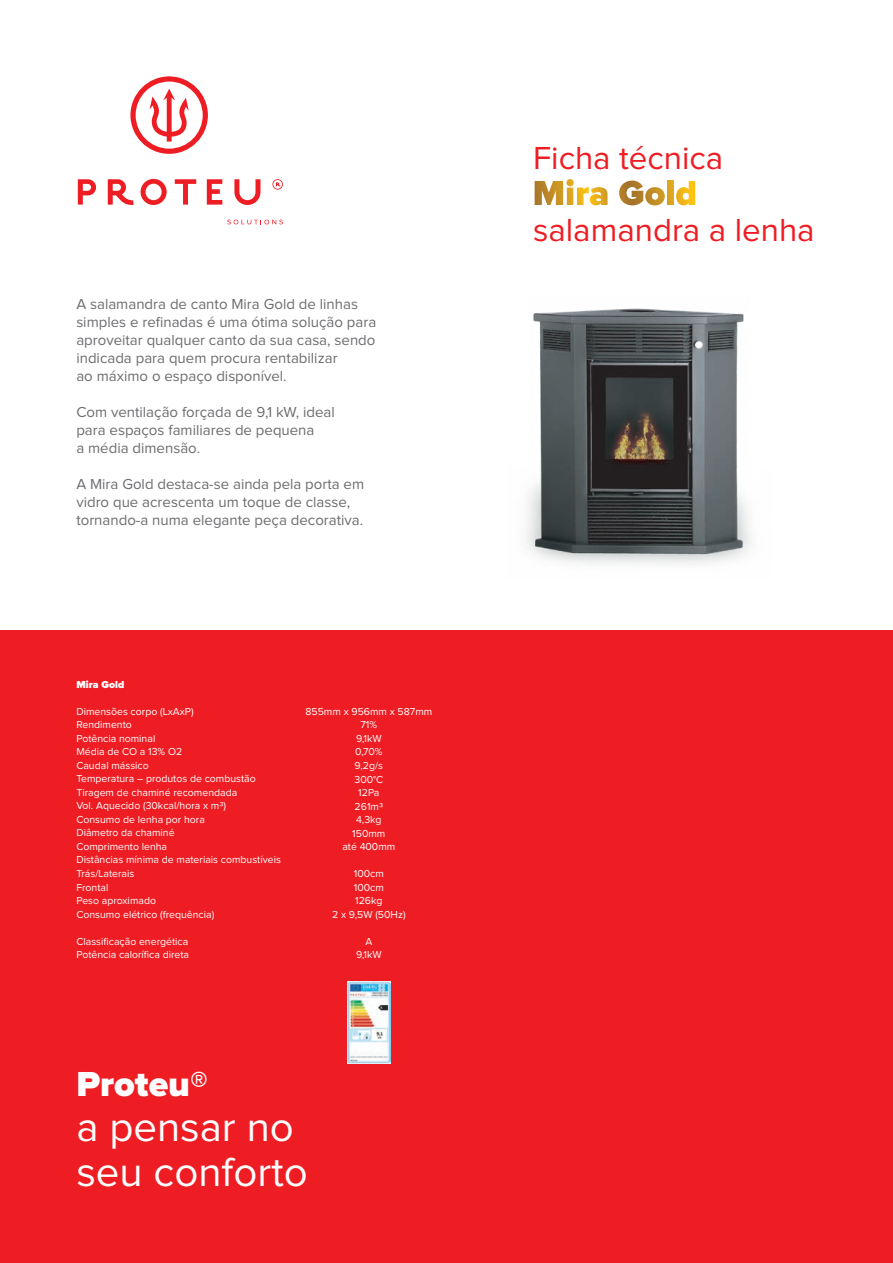
<style>
.page{position:relative;width:893px;height:1263px;background:#fff}
.page>*{position:absolute;margin:0;border:0;box-sizing:border-box;transform-origin:0 0}
.t1{font:42px/45px "Proxima Nova";color:#fff}
.t2{font:900 36px "Proxima Nova";color:#fff}
.t3{font:33px/72px "Proxima Nova";color:#ee1d23}
.t4{font:15px/18px "Proxima Nova";color:#6c6d70}
.t5{font:10.5px/13.5px "Proxima Nova";color:#fff;text-align:center}
.t6{font:900 10.5px "Proxima Nova";color:#fff}
</style>
<div class="page">
<img style="left:380px;top:180px;width:513px;height:451px">
<div style="left:0;top:631px;width:893px;height:632px;background:#ee1d23"></div>
<svg style="left:78px;top:179px;width:18px;height:26px"></svg>
<svg style="left:108px;top:179px;width:25px;height:26px"></svg>
<svg style="left:141px;top:179px;width:26px;height:26px"></svg>
<svg style="left:175px;top:179px;width:21px;height:26px"></svg>
<svg style="left:207px;top:179px;width:15px;height:26px"></svg>
<svg style="left:234px;top:179px;width:26px;height:26px"></svg>
<svg style="left:130px;top:76px;width:78px;height:78px"></svg>
<svg style="left:272px;top:179px;width:11px;height:11px"></svg>
<svg style="left:227px;top:220px;width:56px;height:4px"></svg>
<img style="left:347px;top:982px;width:43px;height:82px">
<svg style="left:535px;top:179px;width:72px;height:26px"></svg>
<svg style="left:619px;top:181px;width:46px;height:24px"></svg>
<div style="left:667px;top:181px;width:7px;height:24px;background:#dca521"></div>
<svg style="left:676px;top:181px;width:19px;height:24px"></svg>
<h3 class="t4" style="left:76px;top:296px;width:301px">A salamandra de canto Mira Gold de linhas simples e refinadas é uma ótima solução para aproveitar qualquer canto da sua casa, sendo indicada para quem procura rentabilizar<br>ao máximo o espaço disponível.</h3>
<h3 class="t4" style="left:76px;top:404px;width:260px">Com ventilação forçada de 9,1 kW, ideal para espaços familiares de pequena<br>a média dimensão.</h3>
<h3 class="t4" style="left:76px;top:476px;width:289px">A Mira Gold destaca-se ainda pela porta em vidro que acrescenta um toque de classe, tornando-a numa elegante peça decorativa.</h3>
<p class="t6" style="left:76px;top:680px;width:49px">Mira Gold</p>
<p class="t5" style="left:76px;top:705px;width:206px;text-align:left">Dimensões corpo (LxAxP)<br>Rendimento<br>Potência nominal<br>Média de CO a 13% O2<br>Caudal mássico<br>Temperatura – produtos de combustão<br>Tiragem de chaminé recomendada<br>Vol. Aquecido (30kcal/hora x m3)<br>Consumo de lenha por hora<br>Diâmetro da chaminé<br>Comprimento lenha<br>Distâncias mínima de materiais combustíveis<br>Trás/Laterais<br>Frontal<br>Peso aproximado<br>Consumo elétrico (frequência)</p>
<p class="t5" style="left:76px;top:935px;width:114px;text-align:left">Classificação energética<br>Potência calorífica direta</p>
<p class="t5" style="left:305px;top:705px;width:128px">855mm x 956mm x 587mm<br>71%<br>9,1kW<br>0,70%<br>9,2g/s<br>300°C<br>12Pa<br>261m3<br>4,3kg<br>150mm<br>até 400mm</p>
<p class="t5" style="left:332px;top:867px;width:75px">100cm<br>100cm<br>126kg<br>2 x 9,5W (50Hz)</p>
<p class="t5" style="left:356px;top:935px;width:27px">A<br>9,1kW</p>
<h2 class="t2" style="left:76px;top:1067px;width:133px">Proteu®</h2>
<h1 class="t1" style="left:76px;top:1106px;width:233px">a pensar no seu conforto</h1>
<h3 class="t3" style="left:533px;top:123px;width:283px">Ficha técnica salamandra a lenha</h3>
</div>
